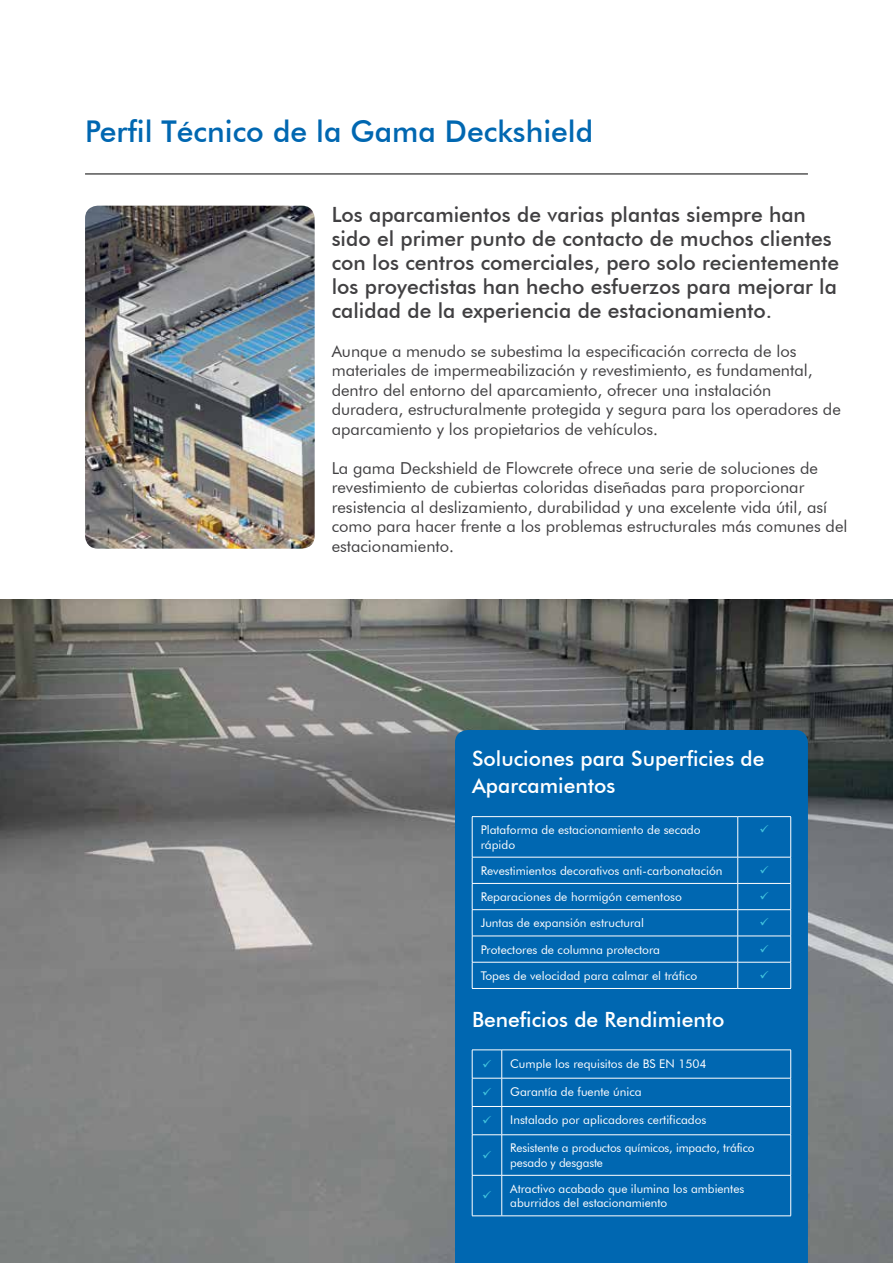
<style>
.page{position:relative;width:893px;height:1263px;background:#fff}
.page>*{position:absolute;margin:0;border:0;box-sizing:border-box;transform-origin:0 0}
.t1{font:500 30px "Futura BT";color:#0067b1}
.t2{font:500 21px/24px "Futura BT";color:#414042}
.t3{font:500 21px/27px "Futura BT";color:#fff}
.t4{font:16.5px/19.5px "Futura BT";color:#414042}
.t5{font:12px/14.4px "Futura BT";color:#fff}
.s1{color:#42c4dd}
</style>
<div class="page">
<hr style="left:85px;top:174px;width:723px;height:1px;background:#000">
<img style="left:85px;top:206px;width:230px;height:343px">
<img style="left:0;top:600px;width:893px;height:663px">
<div style="left:455px;top:730px;width:353px;height:533px;background:#0067b1"></div>
<hr style="left:472px;top:816px;width:266px;height:1px;background:#fff">
<hr style="left:472px;top:817px;width:1px;height:40px;background:#fff">
<hr style="left:738px;top:816px;width:53px;height:1px;background:#fff">
<hr style="left:737px;top:817px;width:1px;height:40px;background:#fff">
<hr style="left:790px;top:817px;width:1px;height:40px;background:#fff">
<hr style="left:472px;top:857px;width:266px;height:1px;background:#fff">
<hr style="left:738px;top:857px;width:53px;height:1px;background:#fff">
<hr style="left:472px;top:883px;width:266px;height:1px;background:#fff">
<hr style="left:738px;top:883px;width:53px;height:1px;background:#fff">
<hr style="left:472px;top:909px;width:266px;height:1px;background:#fff">
<hr style="left:738px;top:909px;width:53px;height:1px;background:#fff">
<hr style="left:472px;top:936px;width:266px;height:1px;background:#fff">
<hr style="left:738px;top:936px;width:53px;height:1px;background:#fff">
<hr style="left:472px;top:962px;width:266px;height:1px;background:#fff">
<svg style="left:472px;top:857px;width:1px;height:131px"></svg>
<hr style="left:738px;top:962px;width:53px;height:1px;background:#fff">
<svg style="left:737px;top:857px;width:1px;height:131px"></svg>
<svg style="left:790px;top:857px;width:1px;height:131px"></svg>
<hr style="left:472px;top:988px;width:266px;height:1px;background:#fff">
<hr style="left:738px;top:988px;width:53px;height:1px;background:#fff">
<hr style="left:472px;top:1049px;width:30px;height:1px;background:#fff">
<hr style="left:502px;top:1049px;width:289px;height:1px;background:#fff">
<hr style="left:472px;top:1078px;width:30px;height:1px;background:#fff">
<hr style="left:502px;top:1078px;width:289px;height:1px;background:#fff">
<hr style="left:472px;top:1106px;width:30px;height:1px;background:#fff">
<svg style="left:472px;top:1050px;width:1px;height:84px"></svg>
<hr style="left:502px;top:1106px;width:289px;height:1px;background:#fff">
<svg style="left:501px;top:1050px;width:1px;height:84px"></svg>
<svg style="left:790px;top:1050px;width:1px;height:84px"></svg>
<hr style="left:472px;top:1134px;width:30px;height:1px;background:#fff">
<hr style="left:472px;top:1135px;width:1px;height:40px;background:#fff">
<hr style="left:502px;top:1134px;width:289px;height:1px;background:#fff">
<hr style="left:501px;top:1135px;width:1px;height:40px;background:#fff">
<hr style="left:790px;top:1135px;width:1px;height:40px;background:#fff">
<hr style="left:472px;top:1175px;width:30px;height:1px;background:#fff">
<hr style="left:472px;top:1175px;width:1px;height:41px;background:#fff">
<hr style="left:502px;top:1175px;width:289px;height:1px;background:#fff">
<hr style="left:501px;top:1175px;width:1px;height:41px;background:#fff">
<hr style="left:790px;top:1175px;width:1px;height:41px;background:#fff">
<hr style="left:472px;top:1215px;width:30px;height:1px;background:#fff">
<hr style="left:502px;top:1215px;width:289px;height:1px;background:#fff">
<svg style="left:760px;top:825px;width:8px;height:8px"></svg>
<svg style="left:760px;top:865px;width:8px;height:8px"></svg>
<svg style="left:760px;top:892px;width:8px;height:8px"></svg>
<svg style="left:760px;top:918px;width:8px;height:8px"></svg>
<svg style="left:760px;top:944px;width:8px;height:8px"></svg>
<svg style="left:760px;top:971px;width:8px;height:7px"></svg>
<svg style="left:483px;top:1150px;width:8px;height:8px"></svg>
<svg style="left:483px;top:1191px;width:8px;height:8px"></svg>
<h1 class="t1" style="left:85px;top:113px;width:510px">Perfil Técnico de la Gama Deckshield</h1>
<p class="t2" style="left:332px;top:202px;width:509px">Los aparcamientos de varias plantas siempre han sido el primer punto de contacto de muchos clientes con los centros comerciales, pero solo recientemente los proyectistas han hecho esfuerzos para mejorar la calidad de la experiencia de estacionamiento.</p>
<p class="t4" style="left:332px;top:341px;width:511px">Aunque a menudo se subestima la especificación correcta de los materiales de impermeabilización y revestimiento, es fundamental, dentro del entorno del aparcamiento, ofrecer una instalación duradera, estructuralmente protegida y segura para los operadores de aparcamiento y los propietarios de vehículos.</p>
<p class="t4" style="left:332px;top:458px;width:517px">La gama Deckshield de Flowcrete ofrece una serie de soluciones de revestimiento de cubiertas coloridas diseñadas para proporcionar resistencia al deslizamiento, durabilidad y una excelente vida útil, así como para hacer frente a los problemas estructurales más comunes del estacionamiento.</p>
<p class="t3" style="left:472px;top:745px;width:294px">Soluciones para Superficies de<br>Aparcamientos</p>
<p class="t5" style="left:481px;top:823px;width:221px">Plataforma de estacionamiento de secado rápido</p>
<p class="t5" style="left:481px;top:863px;width:243px">Revestimientos decorativos anti-carbonatación</p>
<p class="t5" style="left:481px;top:889px;width:203px">Reparaciones de hormigón cementoso</p>
<p class="t5" style="left:481px;top:916px;width:165px">Juntas de expansión estructural</p>
<p class="t5" style="left:481px;top:942px;width:181px">Protectores de columna protectora</p>
<p class="t5" style="left:481px;top:968px;width:218px">Topes de velocidad para calmar el tráfico</p>
<p class="t3" style="left:472px;top:1005px;width:254px">Beneficios de Rendimiento</p>
<p class="t5" style="left:482px;top:1056px;width:226px"><span class="s1">✓</span> Cumple los requisitos de BS EN 1504</p>
<p class="t5" style="left:482px;top:1084px;width:161px"><span class="s1">✓</span> Garantía de fuente única</p>
<p class="t5" style="left:482px;top:1112px;width:226px"><span class="s1">✓</span> Instalado por aplicadores certificados</p>
<p class="t5" style="left:510px;top:1141px;width:246px">Resistente a productos químicos, impacto, tráfico pesado y desgaste</p>
<p class="t5" style="left:510px;top:1181px;width:235px">Atractivo acabado que ilumina los ambientes aburridos del estacionamiento</p>
</div>
